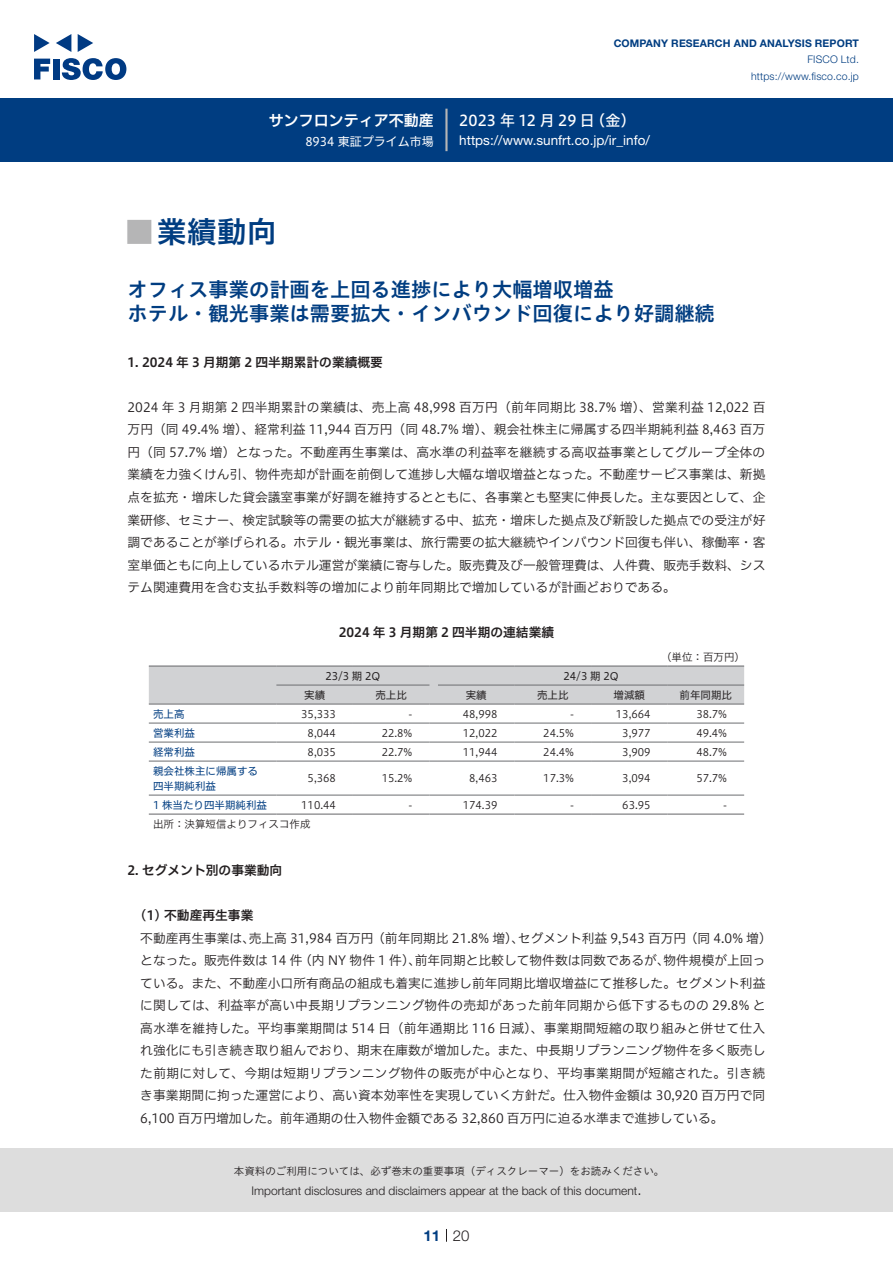
<style>
.page{position:relative;width:893px;height:1263px;background:#fff}
.page>*{position:absolute;margin:0;border:0;box-sizing:border-box;transform-origin:0 0}
.t1{font:30px "Hiragino UD Sans Std N W6";color:#003d81}
.t2{font:24px "Hiragino UD Sans Std N W6";color:#b5b5b6}
.中タイトル{font:20.25px/24px "Hiragino UD Sans Std W6";color:#003d81}
.t3{font:15px "Hiragino UD Sans F Std N W5";letter-spacing:.01em;color:#fff}
.t4{font:15px "Hiragino UD Sans F Std N W6";color:#fff}
.t5{font:300 15px "Helvetica Neue LT Std";color:#231f20}
.t6{font:700 15px "Helvetica Neue LT Std";color:#003d81}
.t7{font:13.5px "Helvetica Neue LT Std";color:#fff}
.本文{font:12.75px/22.5px "Hiragino UD Sans F Std N W3";color:#231f20;text-align:justify}
.本文3mm{font:12.75px/22.5px "Hiragino UD Sans F Std N W3";color:#231f20}
.小タイトル{font:12.75px "Hiragino UD Sans F Std N W6";color:#231f20}
.チャートタイトル{font:12.75px "Hiragino UD Sans F Std N W6";color:#231f20}
.小タイトル3mm{font:12.75px "Hiragino UD Sans F Std N W6";color:#231f20}
.t8{font:300 12px "Helvetica Neue LT Std";color:#231f20}
.t9{font:12px "Hiragino UD Sans F Std N W4";color:#fff}
.表数字{font:10.5px "Hiragino UD Sans F Std N W3";color:#231f20}
.t10{font:10.5px "Hiragino UD Sans Std W3";color:#231f20}
.表左{font:10.5px "Hiragino UD Sans F Std N W4";color:#003d81}
.t11{font:700 10.5px "Helvetica Neue LT Std";letter-spacing:.015em;color:#003d81}
.t12{font:300 10.5px/16.5px "Helvetica Neue LT Std";letter-spacing:.015em;color:#003d81;text-align:right}
.表上{font:10.5px "Hiragino UD Sans F Std N W4";color:#231f20}
.表組み基本スタイル{font:10.5px "Hiragino UD Sans F Std N W3";color:#231f20}
.表単位{font:10.5px "Hiragino UD Sans F Std N W3";color:#231f20}
</style>
<div class="page">
<div style="left:0;top:1148px;width:893px;height:64px;background:#ddd"></div>
<svg style="left:34px;top:59px;width:16px;height:20px"></svg>
<div style="left:53px;top:59px;width:6px;height:20px;background:#003a83"></div>
<svg style="left:62px;top:58px;width:64px;height:22px"></svg>
<svg style="left:34px;top:34px;width:16px;height:18px"></svg>
<svg style="left:78px;top:34px;width:15px;height:18px"></svg>
<svg style="left:56px;top:34px;width:15px;height:18px"></svg>
<div style="left:0;top:98px;width:893px;height:64px;background:#003d81"></div>
<hr style="left:445px;top:109px;width:3px;height:42px;background:#b5b5b6">
<svg style="left:446px;top:1229px;width:1px;height:13px"></svg>
<hr style="left:149px;top:723px;width:127px;height:1px;background:#6c6d70">
<hr style="left:276px;top:723px;width:77px;height:1px;background:#6c6d70">
<hr style="left:353px;top:723px;width:76px;height:1px;background:#6c6d70">
<hr style="left:438px;top:723px;width:76px;height:1px;background:#6c6d70">
<hr style="left:514px;top:723px;width:77px;height:1px;background:#6c6d70">
<hr style="left:591px;top:723px;width:77px;height:1px;background:#6c6d70">
<hr style="left:668px;top:723px;width:76px;height:1px;background:#6c6d70">
<hr style="left:149px;top:742px;width:127px;height:1px;background:#6c6d70">
<hr style="left:276px;top:742px;width:77px;height:1px;background:#6c6d70">
<hr style="left:353px;top:742px;width:76px;height:1px;background:#6c6d70">
<hr style="left:438px;top:742px;width:76px;height:1px;background:#6c6d70">
<hr style="left:514px;top:742px;width:77px;height:1px;background:#6c6d70">
<hr style="left:591px;top:742px;width:77px;height:1px;background:#6c6d70">
<hr style="left:668px;top:742px;width:76px;height:1px;background:#6c6d70">
<hr style="left:149px;top:761px;width:127px;height:1px;background:#6c6d70">
<hr style="left:276px;top:761px;width:77px;height:1px;background:#6c6d70">
<hr style="left:353px;top:761px;width:76px;height:1px;background:#6c6d70">
<hr style="left:438px;top:761px;width:76px;height:1px;background:#6c6d70">
<hr style="left:514px;top:761px;width:77px;height:1px;background:#6c6d70">
<hr style="left:591px;top:761px;width:77px;height:1px;background:#6c6d70">
<hr style="left:668px;top:761px;width:76px;height:1px;background:#6c6d70">
<hr style="left:149px;top:795px;width:127px;height:1px;background:#6c6d70">
<hr style="left:276px;top:795px;width:77px;height:1px;background:#6c6d70">
<hr style="left:353px;top:795px;width:76px;height:1px;background:#6c6d70">
<hr style="left:438px;top:795px;width:76px;height:1px;background:#6c6d70">
<hr style="left:514px;top:795px;width:77px;height:1px;background:#6c6d70">
<hr style="left:591px;top:795px;width:77px;height:1px;background:#6c6d70">
<hr style="left:668px;top:795px;width:76px;height:1px;background:#6c6d70">
<svg style="left:149px;top:665px;width:595px;height:40px"></svg>
<hr style="left:438px;top:665px;width:76px;height:2px;background:#6c6d70">
<hr style="left:514px;top:665px;width:77px;height:2px;background:#6c6d70">
<hr style="left:591px;top:665px;width:77px;height:2px;background:#6c6d70">
<hr style="left:668px;top:665px;width:76px;height:2px;background:#6c6d70">
<hr style="left:149px;top:813px;width:127px;height:2px;background:#6c6d70">
<hr style="left:276px;top:813px;width:77px;height:2px;background:#6c6d70">
<hr style="left:353px;top:813px;width:76px;height:2px;background:#6c6d70">
<svg style="left:429px;top:813px;width:9px;height:2px"></svg>
<hr style="left:438px;top:813px;width:76px;height:2px;background:#6c6d70">
<hr style="left:514px;top:813px;width:77px;height:2px;background:#6c6d70">
<hr style="left:591px;top:813px;width:77px;height:2px;background:#6c6d70">
<hr style="left:668px;top:813px;width:76px;height:2px;background:#6c6d70">
<p class="t4" style="left:269px;top:109px;width:167px">サンフロンティア不動産</p>
<p class="t9" style="left:305px;top:132px;width:130px">8934 東証プライム市場</p>
<p class="t11" style="left:614px;top:37px;width:247px">COMPANY RESEARCH AND ANALYSIS REPORT</p>
<p class="t12" style="left:751px;top:51px;width:109px">FISCO Ltd. https://www.fisco.co j p.</p>
<p class="t3" style="left:590px;top:109px;width:47px">（金(</p>
<p class="t3" style="left:459px;top:109px;width:137px">2023 年 12 月 29 日</p>
<p class="t7" style="left:459px;top:132px;width:192px">https://www.sunfrt.co j p. _i r/ info/</p>
<p class="t1" style="left:157px;top:209px;width:121px">業績動向</p>
<p class="t2" style="left:128px;top:213px;width:25px">█</p>
<p class="中タイトル" style="left:128px;top:276px;width:589px">オフィス事業の計画を上回る進捗により大幅増収増益<br>ホテル・観光事業は需要拡大・インバウンド回復により好調継続</p>
<p class="小タイトル" style="left:128px;top:352px;width:257px">1. 2024 年 3 月期第 2 四半期累計の業績概要</p>
<p class="本文" style="left:128px;top:395px;width:639px">2024 年 3 月期第 2 四半期累計の業績は、売上高 48,998 百万円（前年同期比 38.7% 増）、営業利益 12,022 百万円（同 49.4% 増）、経常利益 11,944 百万円（同 48.7% 増）、親会社株主に帰属する四半期純利益 8,463 百万円（同 57.7% 増）となった。不動産再生事業は、高水準の利益率を継続する高収益事業としてグループ全体の業績を力強くけん引、物件売却が計画を前倒して進捗し大幅な増収増益となった。不動産サービス事業は、新拠点を拡充・増床した貸会議室事業が好調を維持するとともに、各事業とも堅実に伸長した。主な要因として、企業研修、セミナー、検定試験等の需要の拡大が継続する中、拡充・増床した拠点及び新設した拠点での受注が好調であることが挙げられる。ホテル・観光事業は、旅行需要の拡大継続やインバウンド回復も伴い、稼働率・客室単価ともに向上しているホテル運営が業績に寄与した。販売費及び一般管理費は、人件費、販売手数料、システム関連費用を含む支払手数料等の増加により前年同期比で増加しているが計画どおりである。</p>
<p class="チャートタイトル" style="left:339px;top:622px;width:217px">2024 年 3 月期第 2 四半期の連結業績</p>
<p class="表単位" style="left:661px;top:649px;width:85px">（単位：百万円(</p>
<p class="表上" style="left:564px;top:668px;width:57px">24/3 期 2Q</p>
<p class="表上" style="left:325px;top:668px;width:57px">23/3 期 2Q</p>
<p class="表上" style="left:304px;top:687px;width:22px">実績</p>
<p class="表上" style="left:375px;top:687px;width:33px">売上比</p>
<p class="表上" style="left:466px;top:687px;width:22px">実績</p>
<p class="表上" style="left:537px;top:687px;width:33px">売上比</p>
<p class="表上" style="left:614px;top:687px;width:33px">増減額</p>
<p class="表上" style="left:680px;top:687px;width:54px">前年同期比</p>
<p class="表左" style="left:153px;top:706px;width:33px">売上高</p>
<p class="表数字" style="left:301px;top:706px;width:36px">35,333</p>
<p class="表数字" style="left:409px;top:706px;width:5px">-</p>
<p class="表数字" style="left:463px;top:706px;width:36px">48,998</p>
<p class="表数字" style="left:570px;top:706px;width:5px">-</p>
<p class="表数字" style="left:616px;top:706px;width:36px">13,664</p>
<p class="表数字" style="left:696px;top:706px;width:32px">38.7%</p>
<p class="表左" style="left:153px;top:725px;width:44px">営業利益</p>
<p class="表数字" style="left:308px;top:725px;width:30px">8,044</p>
<p class="表数字" style="left:382px;top:725px;width:32px">22.8%</p>
<p class="表数字" style="left:463px;top:725px;width:36px">12,022</p>
<p class="表数字" style="left:543px;top:725px;width:32px">24.5%</p>
<p class="表数字" style="left:622px;top:725px;width:30px">3,977</p>
<p class="表数字" style="left:696px;top:725px;width:32px">49.4%</p>
<p class="表左" style="left:153px;top:744px;width:44px">経常利益</p>
<p class="表左" style="left:153px;top:763px;width:107px">親会社株主に帰属する</p>
<p class="表左" style="left:153px;top:778px;width:65px">四半期純利益</p>
<p class="表数字" style="left:308px;top:744px;width:30px">8,035</p>
<p class="表数字" style="left:308px;top:770px;width:30px">5,368</p>
<p class="表数字" style="left:382px;top:744px;width:32px">22.7%</p>
<p class="表数字" style="left:382px;top:770px;width:32px">15.2%</p>
<p class="表数字" style="left:463px;top:744px;width:36px">11,944</p>
<p class="表数字" style="left:469px;top:770px;width:30px">8,463</p>
<p class="表数字" style="left:543px;top:744px;width:32px">24.4%</p>
<p class="表数字" style="left:543px;top:770px;width:32px">17.3%</p>
<p class="表数字" style="left:622px;top:744px;width:30px">3,909</p>
<p class="表数字" style="left:622px;top:770px;width:30px">3,094</p>
<p class="表数字" style="left:696px;top:744px;width:32px">48.7%</p>
<p class="表数字" style="left:696px;top:770px;width:32px">57.7%</p>
<p class="表左" style="left:153px;top:797px;width:116px">1 株当たり四半期純利益</p>
<p class="表組み基本スタイル" style="left:153px;top:816px;width:159px">出所：決算短信よりフィスコ作成</p>
<p class="小タイトル" style="left:128px;top:860px;width:156px">2. セグメント別の事業動向</p>
<p class="小タイトル3mm" style="left:140px;top:905px;width:115px">1( ) 不動産再生事業</p>
<p class="表数字" style="left:301px;top:797px;width:36px">110.44</p>
<p class="表数字" style="left:409px;top:797px;width:5px">-</p>
<p class="表数字" style="left:463px;top:797px;width:36px">174.39</p>
<p class="表数字" style="left:570px;top:797px;width:5px">-</p>
<p class="表数字" style="left:622px;top:797px;width:30px">63.95</p>
<p class="表数字" style="left:723px;top:797px;width:5px">-</p>
<p class="本文3mm" style="left:518px;top:926px;width:255px">セグメント利益 9,543 百万円（同 4.0% 増(</p>
<p class="本文3mm" style="left:249px;top:926px;width:277px">売上高 31,984 百万円（前年同期比 21.8% 増）、</p>
<p class="本文3mm" style="left:140px;top:926px;width:116px">不動産再生事業は、</p>
<p class="本文3mm" style="left:415px;top:948px;width:256px">前年同期と比較して物件数は同数であるが、</p>
<p class="本文3mm" style="left:663px;top:948px;width:103px">物件規模が上回っ</p>
<p class="本文3mm" style="left:140px;top:948px;width:627px">となった。販売件数は 14 件<br>ている。また、不動産小口所有商品の組成も着実に進捗し前年同期比増収増益にて推移した。セグメント利益に関しては、利益率が高い中長期リプランニング物件の売却があった前年同期から低下するものの 29.8% と高水準を維持した。平均事業期間は 514 日（前年通期比 116 日減）、事業期間短縮の取り組みと併せて仕入れ強化にも引き続き取り組んでおり、期末在庫数が増加した。また、中長期リプランニング物件を多く販売した前期に対して、今期は短期リプランニング物件の販売が中心となり、平均事業期間が短縮された。引き続き事業期間に拘った運営により、高い資本効率性を実現していく方針だ。仕入物件金額は 30,920 百万円で同6,100 百万円増加した。前年通期の仕入物件金額である 32,860 百万円に迫る水準まで進捗している。</p>
<p class="本文3mm" style="left:299px;top:948px;width:124px">（内 NY 物件 1 件）、</p>
<p class="t10" style="left:234px;top:1163px;width:432px">本資料のご利用については、必ず巻末の重要事項（ディスクレーマー）をお読みください。</p>
<p class="t5" style="left:637px;top:1180px;width:6px">.</p>
<p class="t8" style="left:251px;top:1183px;width:387px">Important disclosures and disclaimers appear at the back of this document</p>
<p class="t6" style="left:423px;top:1226px;width:18px">11</p>
<p class="t5" style="left:453px;top:1226px;width:18px">20</p>
</div>
